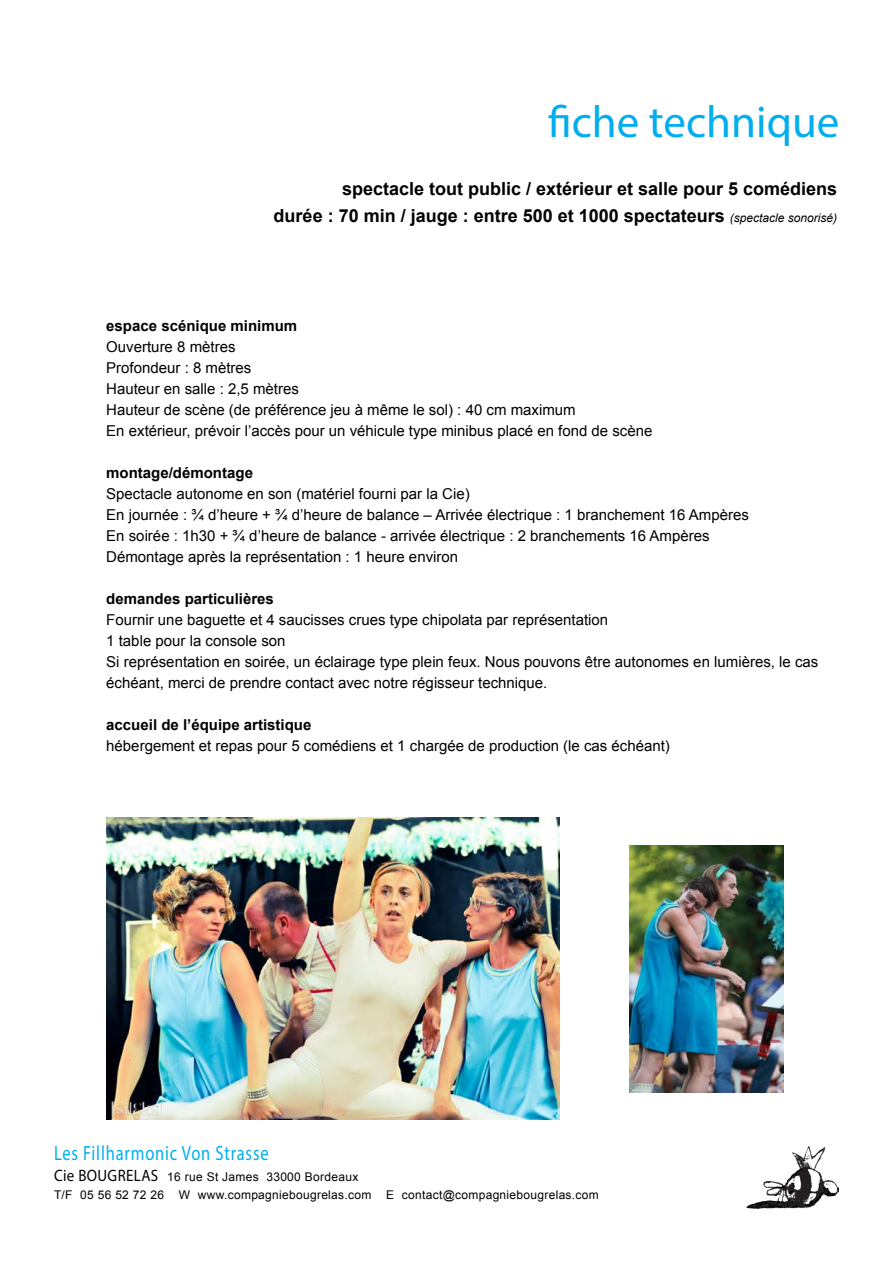
<style>
.page{position:relative;width:893px;height:1263px;background:#fff}
.page>*{position:absolute;margin:0;border:0;box-sizing:border-box;transform-origin:0 0}
.t1{font:45px "Myriad Pro";color:#00aeef}
.t2{font:20.7px "Myriad Pro";letter-spacing:.05em;color:#00aeef;scale:.8 1}
.t3{font:700 18px/27px "Arial";color:#000;text-align:right}
.t4{font:15px/21px "Arial";color:#000}
.t5{font:700 15px "Arial";color:#000}
.t6{font:12px/18px "Arial";letter-spacing:.025em;color:#000}
.s1{font-weight:400;font-style:italic;font-size:12px}
.s2{font-family:"Myriad Pro";font-size:16.5px}
</style>
<div class="page">
<img style="left:746px;top:1146px;width:93px;height:63px">
<img style="left:106px;top:818px;width:453px;height:302px">
<img style="left:629px;top:845px;width:154px;height:247px">
<h1 class="t1" style="left:548px;top:94px;width:293px">fiche technique</h1>
<p class="t3" style="left:274px;top:175px;width:565px">spectacle tout public / extérieur et salle pour 5 comédiens<br>durée : 70 min / jauge : entre 500 et 1000 spectateurs <span class="s1">(spectacle sonorisé)</span></p>
<p class="t5" style="left:106px;top:316px;width:192px">espace scénique minimum</p>
<p class="t4" style="left:106px;top:337px;width:548px">Ouverture 8 mètres<br>Profondeur : 8 mètres<br>Hauteur en salle : 2,5 mètres<br>Hauteur de scène (de préférence jeu à même le sol) : 40 cm maximum<br>En extérieur, prévoir l’accès pour un véhicule type minibus placé en fond de scène</p>
<p class="t5" style="left:106px;top:463px;width:148px">montage/démontage</p>
<p class="t4" style="left:106px;top:484px;width:644px">Spectacle autonome en son (matériel fourni par la Cie)<br>En journée : ¾ d’heure + ¾ d’heure de balance – Arrivée électrique : 1 branchement 16 Ampères En soirée : 1h30 + ¾ d’heure de balance - arrivée électrique : 2 branchements 16 Ampères Démontage après la représentation : 1 heure environ</p>
<p class="t5" style="left:106px;top:589px;width:169px">demandes particulières</p>
<p class="t4" style="left:106px;top:610px;width:714px">Fournir une baguette et 4 saucisses crues type chipolata par représentation<br>1 table pour la console son<br>Si représentation en soirée, un éclairage type plein feux. Nous pouvons être autonomes en lumières, le cas échéant, merci de prendre contact avec notre régisseur technique.</p>
<p class="t5" style="left:106px;top:715px;width:207px">accueil de l’équipe artistique</p>
<p class="t4" style="left:106px;top:736px;width:565px">hébergement et repas pour 5 comédiens et 1 chargée de production (le cas échéant)</p>
<h2 class="t2" style="left:54px;top:1141px;width:270px">Les Fillharmonic Von Strasse</h2>
<p class="t6" style="left:54px;top:1168px;width:546px"><span class="s2">Cie BOUGRELAS</span> 16 rue St James 33000 Bordeaux<br>T/F 05 56 52 72 26 W www.compagniebougrelas.com E contact@compagniebougrelas.com</p>
</div>
